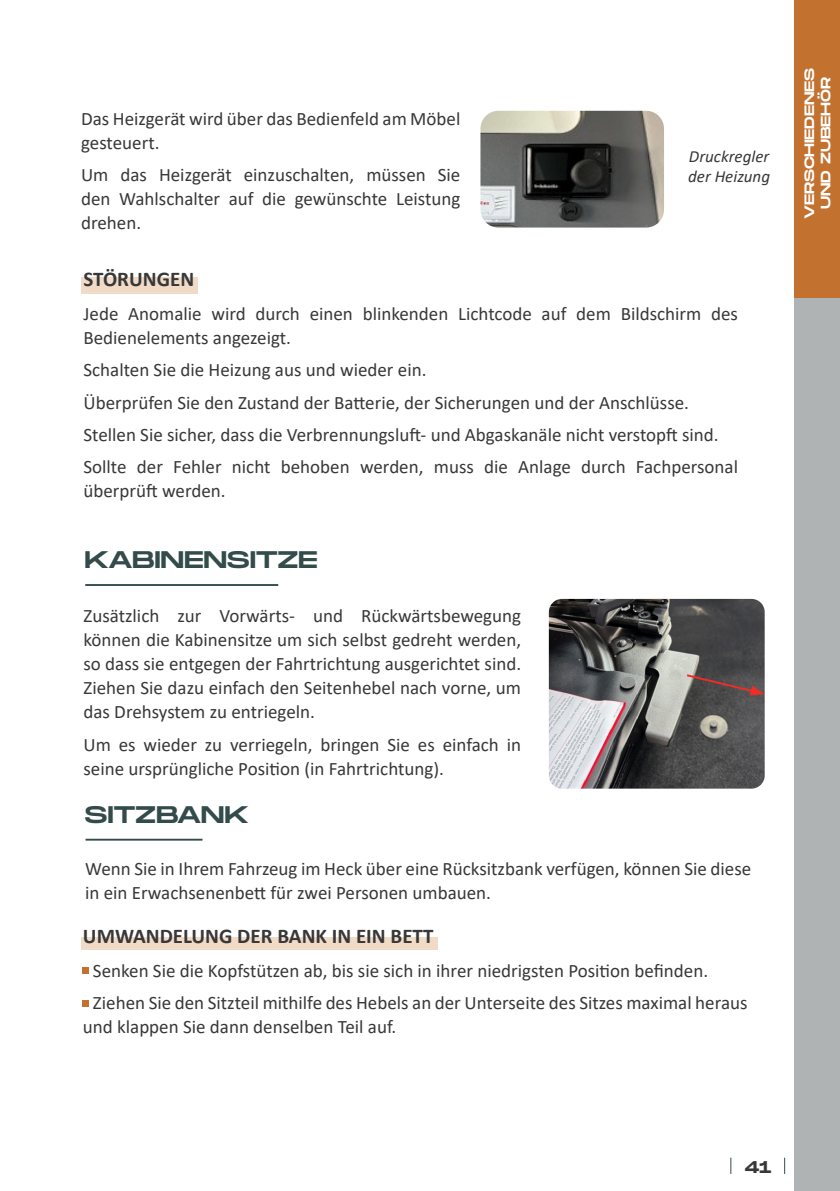
<style>
.page{position:relative;width:840px;height:1191px;background:#fff}
.page>*{position:absolute;margin:0;border:0;box-sizing:border-box;transform-origin:0 0}
.CUERPO{font:24px "Monument Extended";letter-spacing:-.015em;color:#334c4b}
.CUERPO-2{font:700 21px "Calibri";color:#383839}
.CUERPO-3{font:19px/24px "Calibri";color:#383839}
.CUERPO-4{font:italic 17px "Calibri";color:#383839}
.t1{font:17px "Monument Extended";color:#383839}
.CUERPO-5{font:13.6px/16px "Monument Extended";letter-spacing:-.01em;color:#fff;text-align:center}
</style>
<div class="page">
<div style="left:81px;top:277px;width:117px;height:17px;background:#f1dbc7"></div>
<img style="left:480px;top:111px;width:183px;height:116px">
<div style="left:794px;top:0;width:45px;height:1191px;background:#afb3b3"></div>
<div style="left:794px;top:0;width:45px;height:298px;background:#c2712f"></div>
<hr style="left:85px;top:584px;width:193px;height:2px;background:#334c4b">
<img style="left:548px;top:599px;width:216px;height:189px">
<svg style="left:684px;top:673px;width:80px;height:22px"></svg>
<hr style="left:85px;top:838px;width:117px;height:2px;background:#334c4b">
<div style="left:81px;top:937px;width:356px;height:13px;background:#f1dbc7"></div>
<svg style="left:83px;top:968px;width:6px;height:6px"></svg>
<svg style="left:83px;top:1000px;width:6px;height:6px"></svg>
<svg style="left:730px;top:1157px;width:1px;height:16px"></svg>
<p class="CUERPO-3" style="left:81px;top:106px;width:380px">Das Heizgerät wird über das Bedienfeld am Möbel gesteuert.</p>
<p class="CUERPO-3" style="left:81px;top:162px;width:380px;text-align:justify">Um das Heizgerät einzuschalten, müssen Sie den Wahlschalter auf die gewünschte Leistung drehen.</p>
<p class="CUERPO-2" style="left:83px;top:264px;width:112px">STÖRUNGEN</p>
<p class="CUERPO-3" style="left:83px;top:301px;width:655px">Jede Anomalie wird durch einen blinkenden Lichtcode auf dem Bildschirm des<br>Bedienelements angezeigt.</p>
<p class="CUERPO-3" style="left:83px;top:358px;width:344px">Schalten Sie die Heizung aus und wieder ein.</p>
<p class="CUERPO-3" style="left:83px;top:390px;width:606px">Überprüfen Sie den Zustand der Batterie, der Sicherungen und der Anschlüsse.</p>
<p class="CUERPO-3" style="left:83px;top:422px;width:636px">Stellen Sie sicher, dass die Verbrennungsluft- und Abgaskanäle nicht verstopft sind.</p>
<p class="CUERPO-3" style="left:83px;top:454px;width:655px">Sollte der Fehler nicht behoben werden, muss die Anlage durch Fachpersonal überprüft werden.</p>
<p class="CUERPO-4" style="left:688px;top:144px;width:82px">Druckregler</p>
<p class="CUERPO-4" style="left:687px;top:165px;width:83px">der Heizung</p>
<p class="CUERPO" style="left:84px;top:542px;width:235px">KABINENSITZE</p>
<p class="CUERPO-3" style="left:83px;top:603px;width:439px;text-align:justify">Zusätzlich zur Vorwärts- und Rückwärtsbewegung können die Kabinensitze um sich selbst gedreht werden, so dass sie entgegen der Fahrtrichtung ausgerichtet sind.<br>Ziehen Sie dazu einfach den Seitenhebel nach vorne, um das Drehsystem zu entriegeln.</p>
<p class="CUERPO-3" style="left:83px;top:731px;width:439px">Um es wieder zu verriegeln, bringen Sie es einfach in seine ursprüngliche Position (in Fahrtrichtung).</p>
<p class="CUERPO" style="left:85px;top:797px;width:166px">SITZBANK</p>
<p class="CUERPO-3" style="left:85px;top:855px;width:667px">Wenn Sie in Ihrem Fahrzeug im Heck über eine Rücksitzbank verfügen, können Sie diese in ein Erwachsenenbett für zwei Personen umbauen.</p>
<p class="CUERPO-2" style="left:83px;top:921px;width:352px">UMWANDELUNG DER BANK IN EIN BETT</p>
<p class="CUERPO-3" style="left:93px;top:958px;width:616px">Senken Sie die Kopfstützen ab, bis sie sich in ihrer niedrigsten Position befinden.</p>
<p class="CUERPO-3" style="left:83px;top:990px;width:665px;text-indent:10px">Ziehen Sie den Sitzteil mithilfe des Hebels an der Unterseite des Sitzes maximal heraus und klappen Sie dann denselben Teil auf.</p>
<p class="CUERPO-5" style="left:800px;top:219px;width:152px;rotate:-90deg">VERSCHIEDENES<br>UND ZUBEHÖR</p>
<p class="t1" style="left:744px;top:1154px;width:29px">41</p>
</div>
